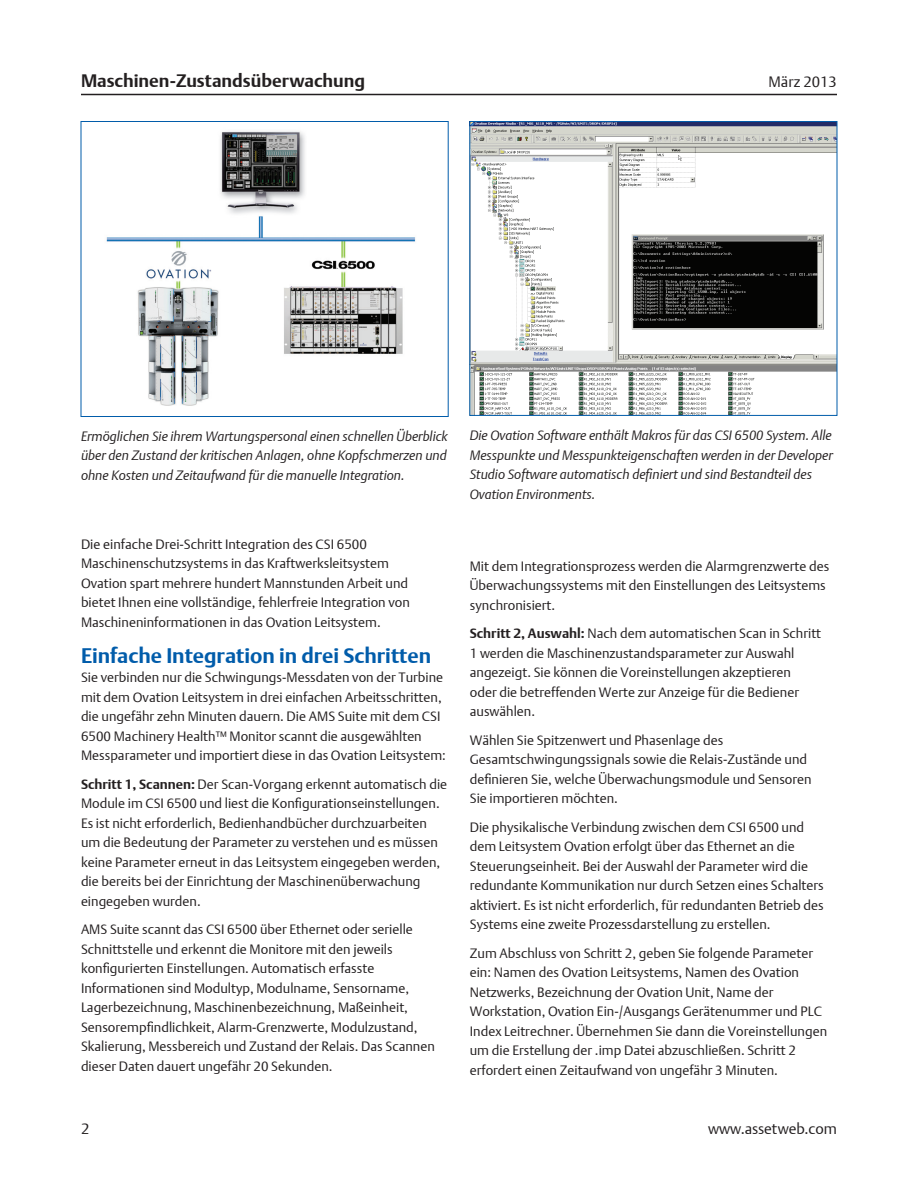
<style>
.page{position:relative;width:918px;height:1188px;background:#fff}
.page>*{position:absolute;margin:0;border:0;box-sizing:border-box;transform-origin:0 0}
.Subhead_1{font:700 21px "DTL Argo T";color:#015caa}
.t1{font:700 18px "DTL Argo T";color:#231f20}
.photo_caption{font:15px "DTL Argo T Light";color:#231f20}
.Data_Sheet_Body_-_20{font:13.5px/19.5px "DTL Argo T Light";color:#231f20}
.photo_caption-2{font:italic 13.5px/19.5px "DTL Argo T Light";color:#231f20;text-align:justify}
.s1{font-family:"DTL Argo T";font-weight:700}
</style>
<div class="page">
<hr style="left:81px;top:94px;width:756px;height:1px;background:#231f20">
<img style="left:106px;top:131px;width:310px;height:275px">
<div style="left:81px;top:121px;width:368px;height:296px;border:1px solid #015caa"></div>
<img style="left:471px;top:123px;width:364px;height:291px">
<div style="left:469px;top:121px;width:368px;height:295px;border:1px solid #015caa"></div>
<h2 class="t1" style="left:81px;top:70px;width:286px">Maschinen-Zustandsüberwachung</h2>
<p class="photo_caption" style="left:768px;top:73px;width:70px">März 2013</p>
<p class="photo_caption-2" style="left:81px;top:426px;width:368px">Ermöglichen Sie ihrem Wartungspersonal einen schnellen Überblick über den Zustand der kritischen Anlagen, ohne Kopfschmerzen und ohne Kosten und Zeitaufwand für die manuelle Integration.</p>
<p class="photo_caption-2" style="left:470px;top:425px;width:365px;text-align:left">Die Ovation Software enthält Makros für das CSI 6500 System. Alle Messpunkte und Messpunkteigenschaften werden in der Developer Studio Software automatisch definiert und sind Bestandteil des Ovation Environments.</p>
<p class="Data_Sheet_Body_-_20" style="left:81px;top:534px;width:331px">Die einfache Drei-Schritt Integration des CSI 6500<br>Maschinenschutzsystems in das Kraftwerksleitsystem Ovation spart mehrere hundert Mannstunden Arbeit und bietet Ihnen eine vollständige, fehlerfreie Integration von Maschineninformationen in das Ovation Leitsystem.</p>
<p class="Subhead_1" style="left:81px;top:643px;width:352px">Einfache Integration in drei Schritten</p>
<p class="Data_Sheet_Body_-_20" style="left:81px;top:667px;width:366px">Sie verbinden nur die Schwingungs-Messdaten von der Turbine mit dem Ovation Leitsystem in drei einfachen Arbeitsschritten, die ungefähr zehn Minuten dauern. Die AMS Suite mit dem CSI 6500 Machinery Health™ Monitor scannt die ausgewählten Messparameter und importiert diese in das Ovation Leitsystem:</p>
<p class="Data_Sheet_Body_-_20" style="left:81px;top:774px;width:368px"><span class="s1">Schritt 1, Scannen:</span> Der Scan-Vorgang erkennt automatisch die Module im CSI 6500 und liest die Konfigurationseinstellungen.<br>Es ist nicht erforderlich, Bedienhandbücher durchzuarbeiten um die Bedeutung der Parameter zu verstehen und es müssen keine Parameter erneut in das Leitsystem eingegeben werden, die bereits bei der Einrichtung der Maschinenüberwachung eingegeben wurden.</p>
<p class="Data_Sheet_Body_-_20" style="left:81px;top:919px;width:355px">AMS Suite scannt das CSI 6500 über Ethernet oder serielle Schnittstelle und erkennt die Monitore mit den jeweils konfigurierten Einstellungen. Automatisch erfasste Informationen sind Modultyp, Modulname, Sensorname, Lagerbezeichnung, Maschinenbezeichnung, Maßeinheit, Sensorempfindlichkeit, Alarm-Grenzwerte, Modulzustand, Skalierung, Messbereich und Zustand der Relais. Das Scannen dieser Daten dauert ungefähr 20 Sekunden.</p>
<p class="Data_Sheet_Body_-_20" style="left:470px;top:556px;width:361px">Mit dem Integrationsprozess werden die Alarmgrenzwerte des<br>Überwachungssystems mit den Einstellungen des Leitsystems synchronisiert.</p>
<p class="Data_Sheet_Body_-_20" style="left:470px;top:624px;width:353px"><span class="s1">Schritt 2, Auswahl:</span> Nach dem automatischen Scan in Schritt 1 werden die Maschinenzustandsparameter zur Auswahl angezeigt. Sie können die Voreinstellungen akzeptieren<br>oder die betreffenden Werte zur Anzeige für die Bediener auswählen.</p>
<p class="Data_Sheet_Body_-_20" style="left:470px;top:730px;width:343px">Wählen Sie Spitzenwert und Phasenlage des Gesamtschwingungssignals sowie die Relais-Zustände und definieren Sie, welche Überwachungsmodule und Sensoren Sie importieren möchten.</p>
<p class="Data_Sheet_Body_-_20" style="left:470px;top:817px;width:356px">Die physikalische Verbindung zwischen dem CSI 6500 und dem Leitsystem Ovation erfolgt über das Ethernet an die Steuerungseinheit. Bei der Auswahl der Parameter wird die redundante Kommunikation nur durch Setzen eines Schalters aktiviert. Es ist nicht erforderlich, für redundanten Betrieb des Systems eine zweite Prozessdarstellung zu erstellen.</p>
<p class="Data_Sheet_Body_-_20" style="left:470px;top:943px;width:359px">Zum Abschluss von Schritt 2, geben Sie folgende Parameter ein: Namen des Ovation Leitsystems, Namen des Ovation Netzwerks, Bezeichnung der Ovation Unit, Name der Workstation, Ovation Ein-/Ausgangs Gerätenummer und PLC Index Leitrechner. Übernehmen Sie dann die Voreinstellungen um die Erstellung der .imp Datei abzuschließen. Schritt 2 erfordert einen Zeitaufwand von ungefähr 3 Minuten.</p>
<p class="photo_caption" style="left:81px;top:1120px;width:10px">2</p>
<p class="photo_caption" style="left:708px;top:1120px;width:130px">www.assetweb.com</p>
</div>
